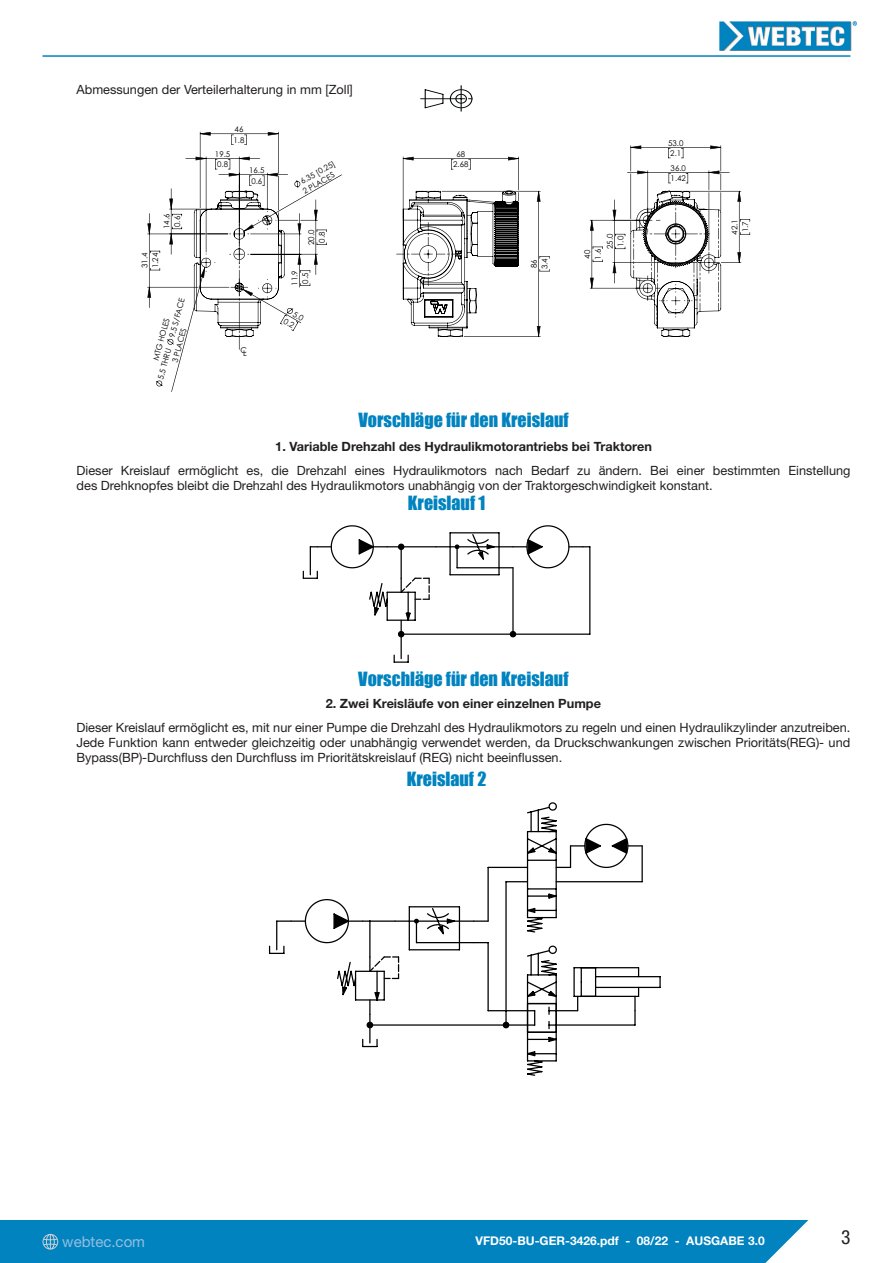
<style>
.page{position:relative;width:893px;height:1263px;background:#fff}
.page>*{position:absolute;margin:0;border:0;box-sizing:border-box;transform-origin:0 0}
.t1{font:condensed 19.5px "Helvetica Neue LT Std";color:#231f20}
.Specifications_headi{font:18px "Impact";color:#0083bf}
.t2{font:15px "Helvetica Neue LT Std";color:#94bee0}
.Specifications_text{font:12.75px/15px "Helvetica Neue LT Std";color:#231f20}
.Specifications_text-2{font:700 12.75px "Helvetica Neue LT Std";color:#231f20}
.t3{font:700 12px "Helvetica Neue LT Std";color:#fff}
.t4{font:7.95px/10.6px "Century Gothic";color:#000001}
</style>
<div class="page">
<hr style="left:43px;top:55px;width:807px;height:2px;background:#0083bf">
<div style="left:0;top:1220px;width:893px;height:43px;background:#0083bf"></div>
<svg style="left:765px;top:1220px;width:128px;height:43px"></svg>
<svg style="left:43px;top:1234px;width:15px;height:15px"></svg>
<img style="left:719px;top:21px;width:138px;height:29px">
<svg style="left:421px;top:86px;width:52px;height:25px"></svg>
<svg style="left:156px;top:381px;width:7px;height:5px"></svg>
<svg style="left:167px;top:339px;width:4px;height:6px"></svg>
<svg style="left:244px;top:174px;width:98px;height:58px"></svg>
<svg style="left:148px;top:191px;width:593px;height:145px"></svg>
<svg style="left:590px;top:145px;width:140px;height:192px"></svg>
<svg style="left:396px;top:157px;width:123px;height:180px"></svg>
<svg style="left:185px;top:132px;width:116px;height:218px"></svg>
<svg style="left:302px;top:525px;width:288px;height:138px"></svg>
<hr style="left:641px;top:846px;width:2px;height:36px;background:#000">
<svg style="left:276px;top:802px;width:366px;height:274px"></svg>
<p class="Specifications_text" style="left:77px;top:82px;width:278px">Abmessungen der Verteilerhalterung in mm [Zoll]</p>
<p class="t4" style="left:161px;top:229px;width:17px;rotate:-90deg">14.6<br>0.6</p>
<p class="t4" style="left:139px;top:268px;width:17px;rotate:-90deg">31.4<br>1.24</p>
<p class="t4" style="left:161px;top:359px;width:66px;line-height:9.6px;text-indent:23px;rotate:-75deg">9.5 S/FACE<br>3 PLACES</p>
<p class="t4" style="left:147px;top:376px;width:62px;line-height:9.4px;text-indent:17px;rotate:-75deg">MTG HOLES<br>5.5 THRU</p>
<p class="t4" style="left:233px;top:124px;width:12px">46<br>1.8</p>
<p class="t4" style="left:215px;top:148px;width:17px">19.5<br>0.8</p>
<p class="t4" style="left:249px;top:165px;width:17px">16.5<br>0.6</p>
<p class="t4" style="left:240px;top:346px;width:8px">CL</p>
<p class="t4" style="left:296px;top:179px;width:43px;line-height:9.6px;text-indent:3px;rotate:-30deg">6.35 [0.25]<br>2 PLACES</p>
<p class="t4" style="left:306px;top:245px;width:17px;rotate:-90deg">20.0<br>0.8</p>
<p class="t4" style="left:289px;top:286px;width:17px;rotate:-90deg">11.9<br>0.5</p>
<p class="t4" style="left:292px;top:306px;width:17px;text-align:center;rotate:30deg">5.0<br>0.2</p>
<p class="t4" style="left:668px;top:137px;width:17px">53.0</p>
<p class="t4" style="left:456px;top:148px;width:10px">68</p>
<p class="t4" style="left:670px;top:148px;width:12px">2.1</p>
<p class="t4" style="left:453px;top:159px;width:17px">2.68</p>
<p class="t4" style="left:671px;top:162px;width:17px">36.0<br>1.42</p>
<p class="t4" style="left:529px;top:269px;width:12px;rotate:-90deg">86<br>3.4</p>
<p class="t4" style="left:604px;top:249px;width:17px;rotate:-90deg">25.0<br>1.0</p>
<p class="t4" style="left:582px;top:260px;width:12px;rotate:-90deg">40<br>1.6</p>
<p class="t4" style="left:729px;top:235px;width:17px;rotate:-90deg">42.1<br>1.7</p>
<p class="Specifications_headi" style="left:358px;top:406px;width:212px">Vorschläge für den Kreislauf</p>
<p class="Specifications_text-2" style="left:275px;top:438px;width:378px">1. Variable Drehzahl des Hydraulikmotorantriebs bei Traktoren</p>
<p class="Specifications_text" style="left:77px;top:462px;width:775px">Dieser Kreislauf ermöglicht es, die Drehzahl eines Hydraulikmotors nach Bedarf zu ändern. Bei einer bestimmten Einstellung des Drehknopfes bleibt die Drehzahl des Hydraulikmotors unabhängig von der Traktorgeschwindigkeit konstant.</p>
<p class="Specifications_headi" style="left:408px;top:489px;width:79px">Kreislauf 1</p>
<p class="Specifications_headi" style="left:358px;top:665px;width:212px">Vorschläge für den Kreislauf</p>
<p class="Specifications_text-2" style="left:326px;top:695px;width:277px">2. Zwei Kreisläufe von einer einzelnen Pumpe</p>
<p class="Specifications_text" style="left:76px;top:719px;width:775px;text-align:justify">Dieser Kreislauf ermöglicht es, mit nur einer Pumpe die Drehzahl des Hydraulikmotors zu regeln und einen Hydraulikzylinder anzutreiben.<br>Jede Funktion kann entweder gleichzeitig oder unabhängig verwendet werden, da Druckschwankungen zwischen Prioritäts(REG)- und Bypass(BP)-Durchfluss den Durchfluss im Prioritätskreislauf (REG) nicht beeinflussen.</p>
<p class="Specifications_headi" style="left:407px;top:765px;width:81px">Kreislauf 2</p>
<p class="t2" style="left:62px;top:1232px;width:84px">webtec.com</p>
<h1 class="t1" style="left:841px;top:1225px;width:11px">3</h1>
<p class="t3" style="left:476px;top:1234px;width:291px">VFD50-BU-GER-3426.pdf - 08/22 - AUSGABE 3.0</p>
</div>
